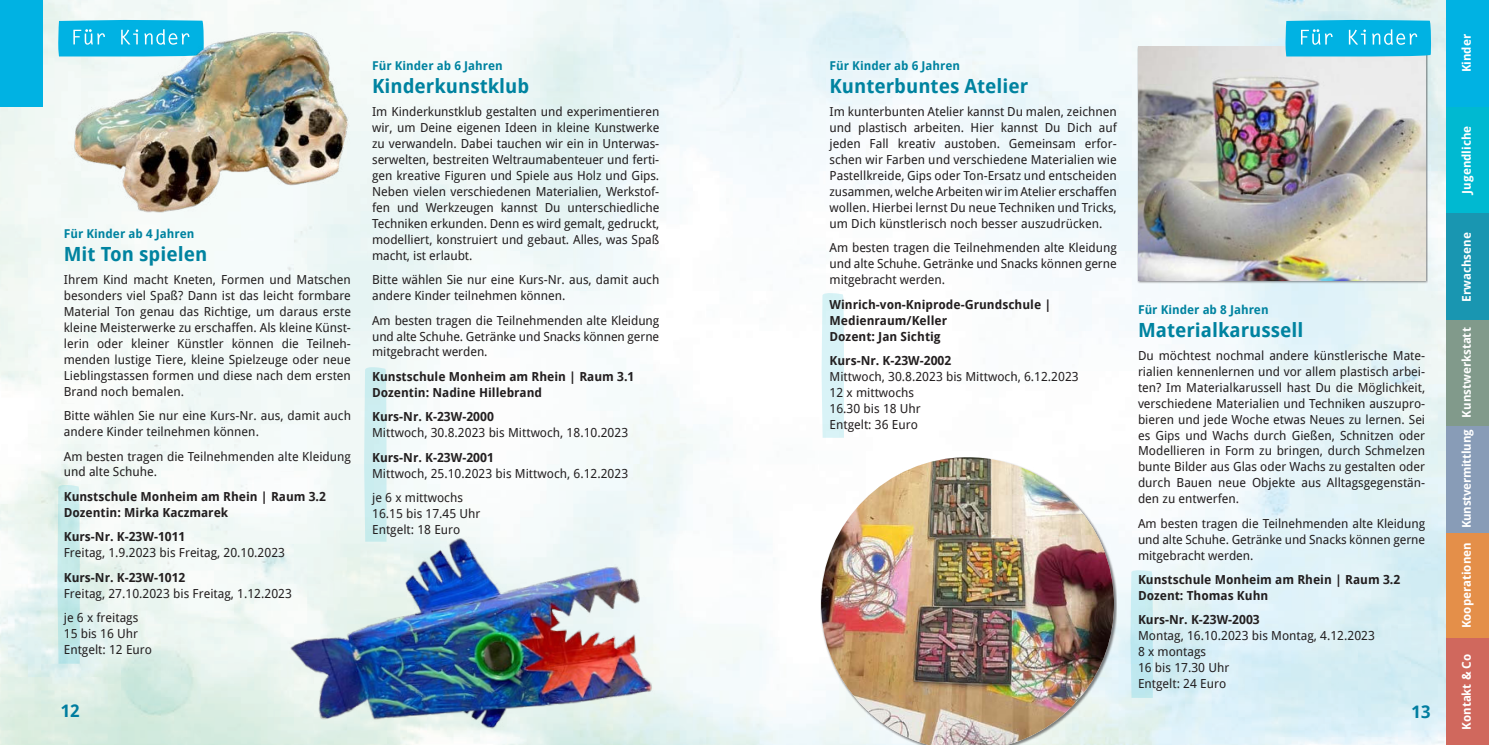
<style>
.page{position:relative;width:1489px;height:745px;background:#fff}
.page>*{position:absolute;margin:0;border:0;box-sizing:border-box;transform-origin:0 0}
.t1{font:700 19.5px "Droid Sans";color:#0083a0}
.t2{font:700 17.25px "Droid Sans";color:#007d9f}
.t3{font:12.45px/15.9px "Droid Sans";color:#231f20}
.t4{font:700 12.45px/15.9px "Droid Sans";color:#231f20}
.t5{font:700 12.15px "Droid Sans";color:#0083a0}
.t6{font:700 12px "Droid Sans";color:#fff}
.t7{font:700 12px "Droid Sans";letter-spacing:-.02em;color:#fff}
</style>
<div class="page">
<img style="left:0;top:0;width:1446px;height:744px">
<div style="left:1137px;top:46px;width:290px;height:237px;background:#231f20;opacity:.55"></div>
<img style="left:1137px;top:47px;width:287px;height:233px">
<svg style="left:58px;top:20px;width:146px;height:36px"></svg>
<div style="left:1446px;top:531px;width:42px;height:107px;background:#e48f49"></div>
<div style="left:1446px;top:0;width:42px;height:531px;background:#889cb7"></div>
<div style="left:1446px;top:638px;width:42px;height:106px;background:#d0685d"></div>
<div style="left:1446px;top:0;width:42px;height:425px;background:#819a8b"></div>
<div style="left:1446px;top:0;width:42px;height:319px;background:#1996b1"></div>
<div style="left:1446px;top:0;width:42px;height:213px;background:#00b9d1"></div>
<div style="left:1446px;top:0;width:42px;height:106px;background:#00b2e3"></div>
<div style="left:0;top:0;width:43px;height:106px;background:#00b2e3"></div>
<svg style="left:57px;top:483px;width:23px;height:180px"></svg>
<svg style="left:1285px;top:20px;width:145px;height:36px"></svg>
<svg style="left:821px;top:291px;width:23px;height:146px"></svg>
<svg style="left:1130px;top:568px;width:22px;height:129px"></svg>
<div style="left:820px;top:456px;width:297px;height:288px;background:#231f20;opacity:.55"></div>
<img style="left:821px;top:457px;width:292px;height:287px">
<img style="left:71px;top:25px;width:282px;height:192px">
<div style="left:364px;top:365px;width:22px;height:144px;background:#cdedef"></div>
<img style="left:284px;top:509px;width:374px;height:230px">
<p class="t5" style="left:64px;top:228px;width:132px">Für Kinder ab 4 Jahren</p>
<h1 class="t1" style="left:64px;top:246px;width:145px">Mit Ton spielen</h1>
<p class="t3" style="left:64px;top:273px;width:289px;text-align:justify">Ihrem Kind macht Kneten, Formen und Matschen besonders viel Spaß? Dann ist das leicht formbare Material Ton genau das Richtige, um daraus erste kleine Meisterwerke zu erschaffen. Als kleine Künst&shy;lerin oder kleiner Künstler können die Teilneh&shy;menden lustige Tiere, kleine Spielzeuge oder neue Lieblingstassen formen und diese nach dem ersten Brand noch bemalen.</p>
<p class="t3" style="left:64px;top:408px;width:289px">Bitte wählen Sie nur eine Kurs-Nr. aus, damit auch andere Kinder teilnehmen können.</p>
<p class="t3" style="left:64px;top:449px;width:289px">Am besten tragen die Teilnehmenden alte Kleidung und alte Schuhe.</p>
<p class="t4" style="left:64px;top:489px;width:264px">Kunstschule Monheim am Rhein | Raum 3.2<br>Dozentin: Mirka Kaczmarek</p>
<p class="t4" style="left:64px;top:529px;width:123px">Kurs-Nr. K-23W-1011</p>
<p class="t3" style="left:64px;top:545px;width:223px">Freitag, 1.9.2023 bis Freitag, 20.10.2023</p>
<p class="t4" style="left:64px;top:570px;width:123px">Kurs-Nr. K-23W-1012</p>
<p class="t3" style="left:64px;top:581px;width:230px;line-height:24.5px">Freitag, 27.10.2023 bis Freitag, 1.12.2023 je 6 x freitags</p>
<p class="t3" style="left:64px;top:626px;width:90px">15 bis 16 Uhr<br>Entgelt: 12 Euro</p>
<h2 class="t2" style="left:61px;top:703px;width:21px">12</h2>
<p class="t5" style="left:372px;top:61px;width:132px">Für Kinder ab 6 Jahren</p>
<h1 class="t1" style="left:372px;top:78px;width:159px">Kinderkunstklub</h1>
<p class="t3" style="left:372px;top:105px;width:289px;text-align:justify">Im Kinderkunstklub gestalten und experimentieren wir, um Deine eigenen Ideen in kleine Kunstwerke zu verwandeln. Dabei tauchen wir ein in Unterwas&shy;serwelten, bestreiten Weltraumabenteuer und ferti&shy;gen kreative Figuren und Spiele aus Holz und Gips.<br>Neben vielen verschiedenen Materialien, Werkstof&shy;fen und Werkzeugen kannst Du unterschiedliche Techniken erkunden. Denn es wird gemalt, gedruckt, modelliert, konstruiert und gebaut. Alles, was Spaß macht, ist erlaubt.</p>
<p class="t3" style="left:372px;top:273px;width:289px">Bitte wählen Sie nur eine Kurs-Nr. aus, damit auch andere Kinder teilnehmen können.</p>
<p class="t3" style="left:372px;top:313px;width:289px;text-align:justify">Am besten tragen die Teilnehmenden alte Kleidung und alte Schuhe. Getränke und Snacks können gerne mitgebracht werden.</p>
<p class="t4" style="left:372px;top:369px;width:264px">Kunstschule Monheim am Rhein | Raum 3.1<br>Dozentin: Nadine Hillebrand</p>
<p class="t4" style="left:372px;top:410px;width:123px">Kurs-Nr. K-23W-2000</p>
<p class="t3" style="left:372px;top:425px;width:257px">Mittwoch, 30.8.2023 bis Mittwoch, 18.10.2023</p>
<p class="t4" style="left:372px;top:450px;width:123px">Kurs-Nr. K-23W-2001</p>
<p class="t3" style="left:372px;top:462px;width:257px;line-height:24.5px">Mittwoch, 25.10.2023 bis Mittwoch, 6.12.2023 je 6 x mittwochs</p>
<p class="t3" style="left:372px;top:506px;width:110px">16.15 bis 17.45 Uhr<br>Entgelt: 18 Euro</p>
<p class="t5" style="left:829px;top:61px;width:132px">Für Kinder ab 6 Jahren</p>
<h1 class="t1" style="left:829px;top:78px;width:200px">Kunterbuntes Atelier</h1>
<p class="t3" style="left:829px;top:105px;width:289px;text-align:justify">Im kunterbunten Atelier kannst Du malen, zeichnen und plastisch arbeiten. Hier kannst Du Dich auf jeden Fall kreativ austoben. Gemeinsam erfor&shy;schen wir Farben und verschiedene Materialien wie Pastellkreide, Gips oder Ton-Ersatz und entscheiden zusammen, welche Arbeiten wir im Atelier erschaffen wollen. Hierbei lernst Du neue Techniken und Tricks, um Dich künstlerisch noch besser auszudrücken.</p>
<p class="t3" style="left:829px;top:241px;width:289px;text-align:justify">Am besten tragen die Teilnehmenden alte Kleidung und alte Schuhe. Getränke und Snacks können gerne mitgebracht werden.</p>
<p class="t4" style="left:829px;top:297px;width:223px">Winrich-von-Kniprode-Grundschule |<br>Medienraum/Keller<br>Dozent: Jan Sichtig</p>
<p class="t4" style="left:829px;top:353px;width:123px">Kurs-Nr. K-23W-2002</p>
<p class="t3" style="left:829px;top:369px;width:251px">Mittwoch, 30.8.2023 bis Mittwoch, 6.12.2023<br>12 x mittwochs<br>16.30 bis 18 Uhr<br>Entgelt: 36 Euro</p>
<p class="t5" style="left:1137px;top:304px;width:132px">Für Kinder ab 8 Jahren</p>
<h1 class="t1" style="left:1137px;top:321px;width:167px">Materialkarussell</h1>
<p class="t3" style="left:1137px;top:348px;width:289px;text-align:justify">Du möchtest nochmal andere künstlerische Mate&shy;rialien kennenlernen und vor allem plastisch arbei&shy;ten? Im Materialkarussell hast Du die Möglichkeit, verschiedene Materialien und Techniken auszupro&shy;bieren und jede Woche etwas Neues zu lernen. Sei es Gips und Wachs durch Gießen, Schnitzen oder Modellieren in Form zu bringen, durch Schmelzen bunte Bilder aus Glas oder Wachs zu gestalten oder durch Bauen neue Objekte aus Alltagsgegenstän&shy;den zu entwerfen.</p>
<p class="t3" style="left:1137px;top:516px;width:289px;text-align:justify">Am besten tragen die Teilnehmenden alte Kleidung und alte Schuhe. Getränke und Snacks können gerne mitgebracht werden.</p>
<p class="t4" style="left:1137px;top:572px;width:264px">Kunstschule Monheim am Rhein | Raum 3.2<br>Dozent: Thomas Kuhn</p>
<p class="t4" style="left:1137px;top:612px;width:123px">Kurs-Nr. K-23W-2003</p>
<p class="t3" style="left:1137px;top:628px;width:238px">Montag, 16.10.2023 bis Montag, 4.12.2023<br>8 x montags<br>16 bis 17.30 Uhr<br>Entgelt: 24 Euro</p>
<h2 class="t2" style="left:1411px;top:704px;width:21px">13</h2>
<p class="t6" style="left:1461px;top:72px;width:40px;rotate:-90deg">Kinder</p>
<p class="t6" style="left:1461px;top:193px;width:69px;rotate:-90deg">Jugendliche</p>
<p class="t6" style="left:1461px;top:301px;width:71px;rotate:-90deg">Erwachsene</p>
<p class="t6" style="left:1461px;top:417px;width:92px;rotate:-90deg">Kunstwerkstatt</p>
<p class="t7" style="left:1461px;top:528px;width:100px;rotate:-90deg">Kunstvermittlung</p>
<p class="t6" style="left:1461px;top:628px;width:88px;rotate:-90deg">Kooperationen</p>
<p class="t6" style="left:1461px;top:729px;width:77px;rotate:-90deg">Kontakt &amp; Co</p>
</div>
